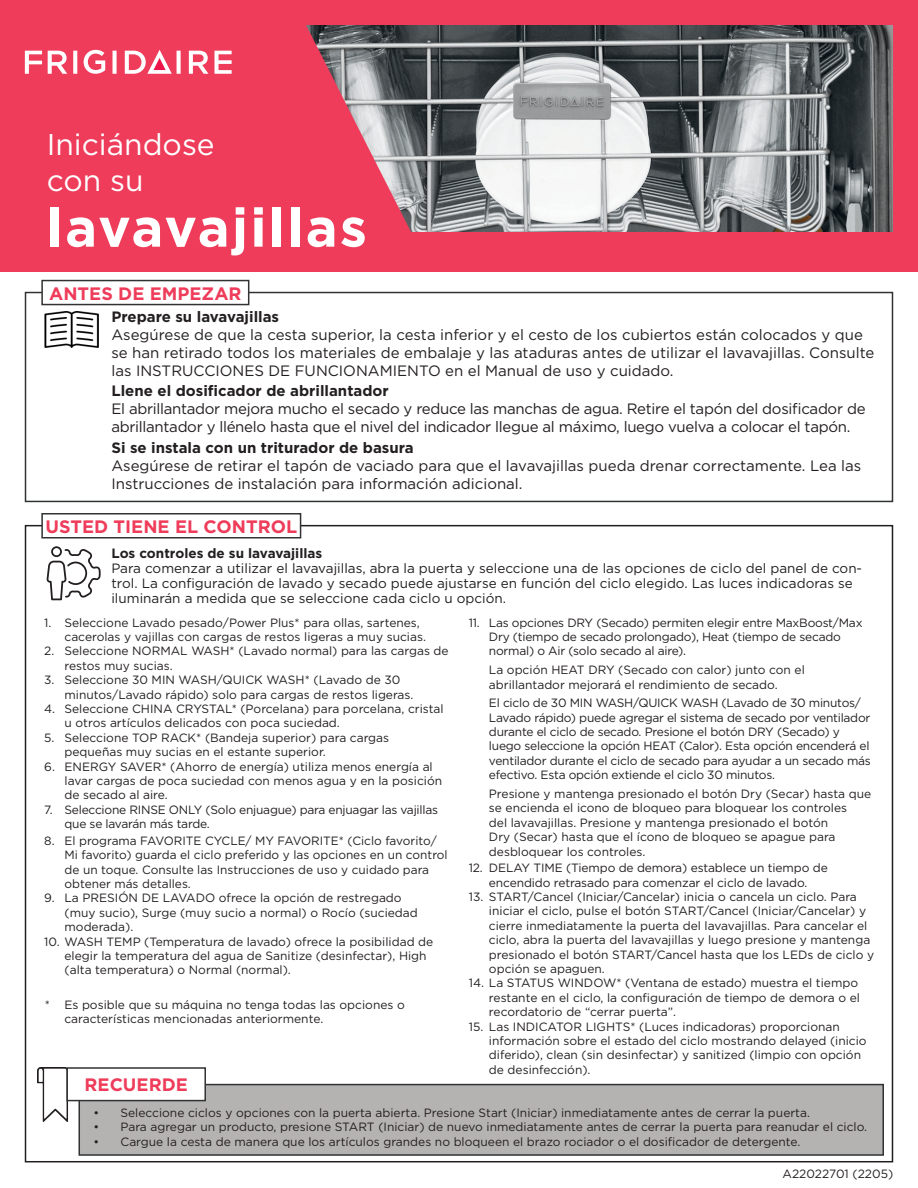
<style>
.page{position:relative;width:918px;height:1188px;background:#fff}
.page>*{position:absolute;margin:0;border:0;box-sizing:border-box;transform-origin:0 0}
.t1{font:700 54px "Gotham";letter-spacing:.04em;color:#fff}
.FQSG_Getting_front{font:30px/36px "Gotham";color:#fff}
.FQSG_1st_Level_Headi{font:700 18px "Gotham";color:#ee3c5a}
.FQSG_Indented_Body_t{font:15px/18px "Gotham";color:#231f20}
.FQSG_Indented_Body_t-2{font:15px/18px "Gotham";letter-spacing:-.02em;color:#231f20}
.FQSG_Indented_Body_t-3{font:13.5px/15px "Gotham";color:#231f20}
.FQSG_Body_text{font:12px/14.4px "Gotham";color:#231f20}
.FQSG_Body_text-2{font:12px/14.4px "Gotham";letter-spacing:-.02em;color:#231f20}
.FQSG_Part_Number{font:12px "Gotham";color:#231f20}
.s1{font-weight:700}
</style>
<div class="page">
<div style="left:248px;top:0;width:670px;height:272px;background:#ee3c5a"></div>
<img style="left:431px;top:26px;width:461px;height:205px">
<div style="left:0;top:0;width:250px;height:272px;background:#ee3c5a"></div>
<svg style="left:114px;top:25px;width:317px;height:207px"></svg>
<div style="left:25px;top:292px;width:868px;height:210px;border:2px solid #313232"></div>
<div style="left:42px;top:281px;width:207px;height:24px;background:#fff"></div>
<div style="left:41px;top:280px;width:208px;height:25px;border:2px solid #313232"></div>
<img style="left:37px;top:1067px;width:42px;height:54px">
<div style="left:79px;top:1085px;width:804px;height:70px;background:#b5b2b2"></div>
<div style="left:79px;top:1084px;width:805px;height:72px;border:2px solid #313232"></div>
<div style="left:67px;top:1068px;width:138px;height:33px;background:#fff"></div>
<div style="left:66px;top:1067px;width:140px;height:34px;border:2px solid #313232"></div>
<svg style="left:47px;top:546px;width:54px;height:54px"></svg>
<div style="left:41px;top:513px;width:260px;height:25px;border:2px solid #313232"></div>
<img style="left:45px;top:311px;width:54px;height:37px">
<svg style="left:84px;top:50px;width:21px;height:23px"></svg>
<svg style="left:214px;top:51px;width:18px;height:22px"></svg>
<svg style="left:25px;top:51px;width:17px;height:22px"></svg>
<svg style="left:48px;top:51px;width:19px;height:22px"></svg>
<svg style="left:73px;top:51px;width:4px;height:22px"></svg>
<svg style="left:113px;top:51px;width:4px;height:22px"></svg>
<svg style="left:189px;top:51px;width:19px;height:22px"></svg>
<svg style="left:125px;top:50px;width:56px;height:23px"></svg>
<p class="FQSG_Getting_front" style="left:47px;top:126px;width:169px">Iniciándose con su</p>
<p class="t1" style="left:47px;top:192px;width:322px">lavavajillas</p>
<p class="FQSG_1st_Level_Headi" style="left:49px;top:281px;width:194px">ANTES DE EMPEZAR</p>
<p class="FQSG_Indented_Body_t" style="left:111px;top:308px;width:765px"><span class="s1">Prepare su lavavajillas<br></span>Asegúrese de que la cesta superior, la cesta inferior y el cesto de los cubiertos están colocados y que se han retirado todos los materiales de embalaje y las ataduras antes de utilizar el lavavajillas. Consulte las INSTRUCCIONES DE FUNCIONAMIENTO en el Manual de uso y cuidado.</p>
<p class="FQSG_Indented_Body_t-2" style="left:111px;top:382px;width:756px"><span class="s1">Llene el dosificador de abrillantador<br></span>El abrillantador mejora mucho el secado y reduce las manchas de agua. Retire el tapón del dosificador de abrillantador y llénelo hasta que el nivel del indicador llegue al máximo, luego vuelva a colocar el tapón.</p>
<p class="FQSG_Indented_Body_t" style="left:111px;top:438px;width:751px"><span class="s1">Si se instala con un triturador de basura<br></span>Asegúrese de retirar el tapón de vaciado para que el lavavajillas pueda drenar correctamente. Lea las<br>Instrucciones de instalación para información adicional.</p>
<p class="FQSG_1st_Level_Headi" style="left:46px;top:515px;width:253px">USTED TIENE EL CONTROL</p>
<p class="FQSG_Indented_Body_t-3" style="left:111px;top:546px;width:752px"><span class="s1">Los controles de su lavavajillas<br></span>Para comenzar a utilizar el lavavajillas, abra la puerta y seleccione una de las opciones de ciclo del panel de con&shy;trol. La configuración de lavado y secado puede ajustarse en función del ciclo elegido. Las luces indicadoras se iluminarán a medida que se seleccione cada ciclo u opción.</p>
<p class="FQSG_Body_text" style="left:65px;top:615px;width:363px;text-indent:-20px">1. Seleccione Lavado pesado/Power Plus* para ollas, sartenes, cacerolas y vajillas con cargas de restos ligeras a muy sucias.</p>
<p class="FQSG_Body_text" style="left:65px;top:644px;width:386px;text-indent:-20px">2. Seleccione NORMAL WASH* (Lavado normal) para las cargas de restos muy sucias.</p>
<p class="FQSG_Body_text" style="left:65px;top:673px;width:350px;text-indent:-20px">3. Seleccione 30 MIN WASH/QUICK WASH* (Lavado de 30 minutos/Lavado rápido) solo para cargas de restos ligeras.</p>
<p class="FQSG_Body_text" style="left:65px;top:701px;width:381px;text-indent:-20px">4. Seleccione CHINA CRYSTAL* (Porcelana) para porcelana, cristal u otros artículos delicados con poca suciedad.</p>
<p class="FQSG_Body_text" style="left:65px;top:730px;width:326px;text-indent:-20px">5. Seleccione TOP RACK* (Bandeja superior) para cargas pequeñas muy sucias en el estante superior.</p>
<p class="FQSG_Body_text" style="left:65px;top:759px;width:379px;text-indent:-20px">6. ENERGY SAVER* (Ahorro de energía) utiliza menos energía al lavar cargas de poca suciedad con menos agua y en la posición de secado al aire.</p>
<p class="FQSG_Body_text-2" style="left:65px;top:802px;width:375px;text-indent:-20px">7. Seleccione RINSE ONLY (Solo enjuague) para enjuagar las vajillas que se lavarán más tarde.</p>
<p class="FQSG_Body_text" style="left:65px;top:833px;width:385px;text-indent:-20px">8. El programa FAVORITE CYCLE/ MY FAVORITE* (Ciclo favorito/ Mi favorito) guarda el ciclo preferido y las opciones en un control de un toque. Consulte las Instrucciones de uso y cuidado para obtener más detalles.</p>
<p class="FQSG_Body_text" style="left:65px;top:891px;width:355px;text-indent:-20px">9. La PRESIÓN DE LAVADO ofrece la opción de restregado (muy sucio), Surge (muy sucio a normal) o Rocío (suciedad moderada).</p>
<p class="FQSG_Body_text" style="left:65px;top:934px;width:370px;text-indent:-20px">10. WASH TEMP (Temperatura de lavado) ofrece la posibilidad de elegir la temperatura del agua de Sanitize (desinfectar), High (alta temperatura) o Normal (normal).</p>
<p class="FQSG_Body_text" style="left:64px;top:997px;width:342px;text-indent:-20px">* Es posible que su máquina no tenga todas las opciones o características mencionadas anteriormente.</p>
<p class="FQSG_1st_Level_Headi" style="left:85px;top:1073px;width:105px">RECUERDE</p>
<p class="FQSG_Body_text-2" style="left:489px;top:615px;width:375px;text-indent:-20px">11. Las opciones DRY (Secado) permiten elegir entre MaxBoost/Max<br>Dry (tiempo de secado prolongado), Heat (tiempo de secado normal) o Air (solo secado al aire).</p>
<p class="FQSG_Body_text" style="left:489px;top:662px;width:317px">La opción HEAT DRY (Secado con calor) junto con el abrillantador mejorará el rendimiento de secado.</p>
<p class="FQSG_Body_text-2" style="left:489px;top:696px;width:383px">El ciclo de 30 MIN WASH/QUICK WASH (Lavado de 30 minutos/ Lavado rápido) puede agregar el sistema de secado por ventilador durante el ciclo de secado. Presione el botón DRY (Secado) y luego seleccione la opción HEAT (Calor). Esta opción encenderá el ventilador durante el ciclo de secado para ayudar a un secado más efectivo. Esta opción extiende el ciclo 30 minutos.</p>
<p class="FQSG_Body_text" style="left:489px;top:786px;width:384px">Presione y mantenga presionado el botón Dry (Secar) hasta que se encienda el icono de bloqueo para bloquear los controles<br>del lavavajillas. Presione y mantenga presionado el botón<br>Dry (Secar) hasta que el ícono de bloqueo se apague para desbloquear los controles.</p>
<p class="FQSG_Body_text" style="left:469px;top:860px;width:361px;text-align:center">12. DELAY TIME (Tiempo de demora) establece un tiempo de encendido retrasado para comenzar el ciclo de lavado.</p>
<p class="FQSG_Body_text" style="left:489px;top:889px;width:387px;text-indent:-20px">13. START/Cancel (Iniciar/Cancelar) inicia o cancela un ciclo. Para iniciar el ciclo, pulse el botón START/Cancel (Iniciar/Cancelar) y cierre inmediatamente la puerta del lavavajillas. Para cancelar el ciclo, abra la puerta del lavavajillas y luego presione y mantenga presionado el botón START/Cancel hasta que los LEDs de ciclo y opción se apaguen.</p>
<p class="FQSG_Body_text" style="left:489px;top:976px;width:372px;text-indent:-20px">14. La STATUS WINDOW* (Ventana de estado) muestra el tiempo restante en el ciclo, la configuración de tiempo de demora o el recordatorio de “cerrar puerta”.</p>
<p class="FQSG_Body_text" style="left:489px;top:1019px;width:379px;text-indent:-20px">15. Las INDICATOR LIGHTS* (Luces indicadoras) proporcionan información sobre el estado del ciclo mostrando delayed (inicio diferido), clean (sin desinfectar) y sanitized (limpio con opción de desinfección).</p>
<p class="FQSG_Body_text" style="left:94px;top:1105px;width:718px">• Seleccione ciclos y opciones con la puerta abierta. Presione Start (Iniciar) inmediatamente antes de cerrar la puerta.</p>
<p class="FQSG_Body_text" style="left:94px;top:1120px;width:775px">• Para agregar un producto, presione START (Iniciar) de nuevo inmediatamente antes de cerrar la puerta para reanudar el ciclo.</p>
<p class="FQSG_Body_text" style="left:94px;top:1134px;width:709px">• Cargue la cesta de manera que los artículos grandes no bloqueen el brazo rociador o el dosificador de detergente.</p>
<p class="FQSG_Part_Number" style="left:783px;top:1166px;width:112px">A22022701 (2205)</p>
</div>
